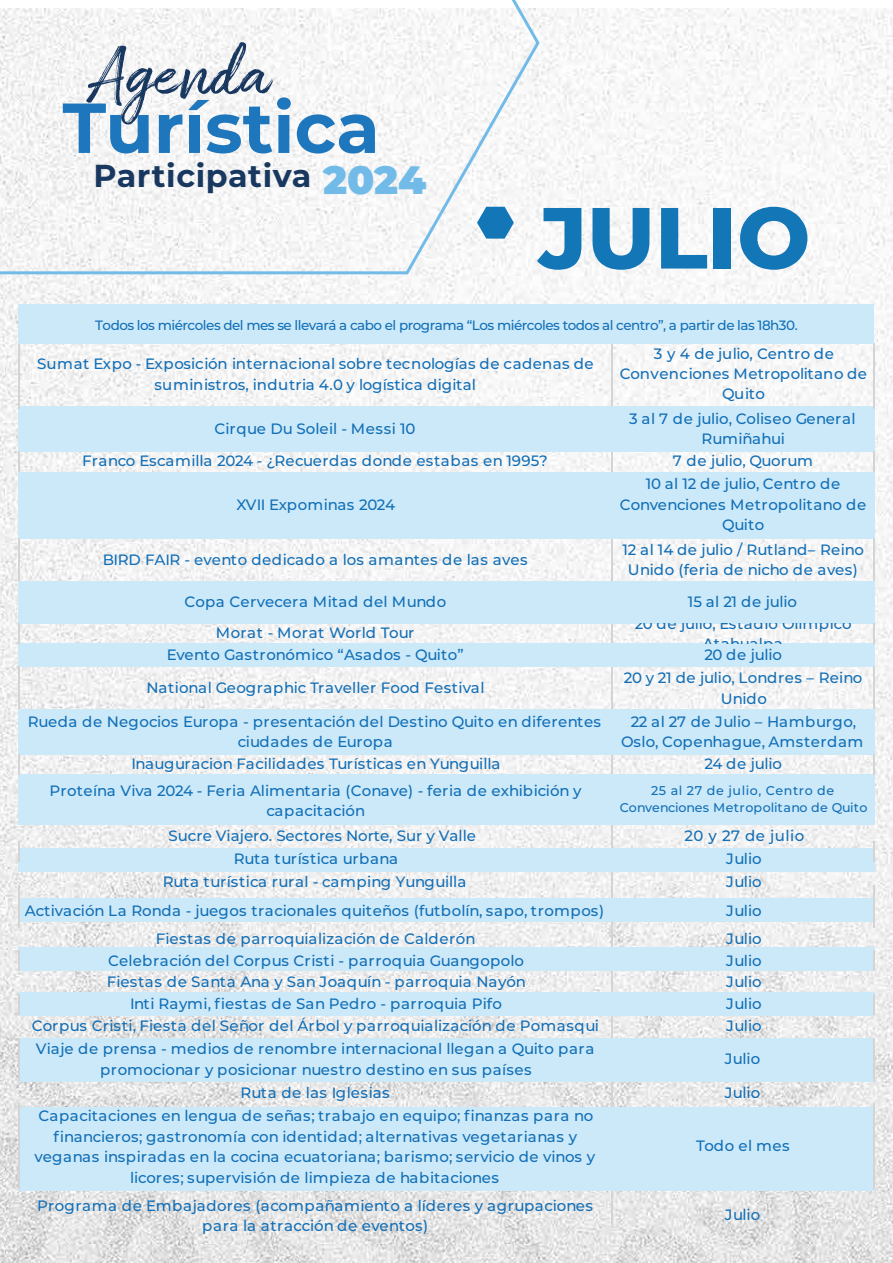
<style>
.page{position:relative;width:893px;height:1263px;background:#fff}
.page>*{position:absolute;margin:0;border:0;box-sizing:border-box;transform-origin:0 0}
.t1{font:800 86.55px "Montserrat";color:#1376b7}
.t2{font:700 31.65px "Montserrat";letter-spacing:.02em;color:#183860}
.t3{font:500 15px/20.4px "Montserrat";letter-spacing:.005em;color:#126fb7;text-align:center}
.t4{font:500 15px/20.4px "Montserrat";letter-spacing:.025em;color:#126fb7;text-align:center}
.t5{font:500 15px/20.4px "Montserrat";letter-spacing:.035em;color:#126fb7;text-align:center}
.t6{font:500 15px/20.4px "Montserrat";letter-spacing:.03em;color:#126fb7;text-align:center}
.t7{font:500 15px "Montserrat";letter-spacing:-.015em;color:#126fb7}
.t8{font:500 13.5px "Montserrat";letter-spacing:-.035em;color:#126fb7}
.t9{font:500 12.75px/17.2px "Montserrat";letter-spacing:.04em;color:#126fb7;text-align:center}
.s1{font-weight:900;font-size:39.45px;color:#72bbe9}
</style>
<div class="page">
<img style="left:0;top:9px;width:893px;height:1254px">
<hr style="left:612px;top:342px;width:1px;height:881px;background:#d4d4d4">
<svg style="left:0;top:0;width:541px;height:276px"></svg>
<svg style="left:477px;top:207px;width:37px;height:32px"></svg>
<svg style="left:63px;top:42px;width:228px;height:111px"></svg>
<svg style="left:297px;top:114px;width:78px;height:39px"></svg>
<div style="left:18px;top:899px;width:857px;height:23px;background:#cbe9f8"></div>
<div style="left:18px;top:947px;width:857px;height:23px;background:#cbe9f8"></div>
<div style="left:18px;top:992px;width:857px;height:23px;background:#cbe9f8"></div>
<div style="left:18px;top:1038px;width:857px;height:43px;background:#cbe9f8"></div>
<div style="left:18px;top:1107px;width:857px;height:84px;background:#cbe9f8"></div>
<div style="left:18px;top:848px;width:857px;height:23px;background:#cbe9f8"></div>
<div style="left:18px;top:406px;width:857px;height:45px;background:#cbe9f8"></div>
<div style="left:18px;top:472px;width:857px;height:67px;background:#cbe9f8"></div>
<div style="left:18px;top:581px;width:857px;height:42px;background:#cbe9f8"></div>
<div style="left:18px;top:644px;width:857px;height:23px;background:#cbe9f8"></div>
<div style="left:18px;top:709px;width:857px;height:45px;background:#cbe9f8"></div>
<div style="left:18px;top:775px;width:857px;height:50px;background:#cbe9f8"></div>
<svg style="left:18px;top:451px;width:1px;height:21px"></svg>
<hr style="left:873px;top:451px;width:2px;height:21px;background:#d4d4d4">
<hr style="left:18px;top:343px;width:1px;height:65px;background:#d4d4d4">
<hr style="left:873px;top:343px;width:2px;height:65px;background:#d4d4d4">
<hr style="left:18px;top:539px;width:1px;height:42px;background:#d4d4d4">
<hr style="left:873px;top:539px;width:2px;height:42px;background:#d4d4d4">
<svg style="left:18px;top:623px;width:1px;height:21px"></svg>
<hr style="left:873px;top:623px;width:2px;height:21px;background:#d4d4d4">
<hr style="left:18px;top:667px;width:1px;height:42px;background:#d4d4d4">
<hr style="left:873px;top:667px;width:2px;height:42px;background:#d4d4d4">
<svg style="left:18px;top:754px;width:1px;height:21px"></svg>
<hr style="left:873px;top:754px;width:2px;height:21px;background:#d4d4d4">
<svg style="left:18px;top:841px;width:1px;height:21px"></svg>
<hr style="left:873px;top:841px;width:2px;height:21px;background:#d4d4d4">
<hr style="left:18px;top:885px;width:1px;height:42px;background:#d4d4d4">
<hr style="left:873px;top:885px;width:2px;height:42px;background:#d4d4d4">
<svg style="left:18px;top:950px;width:1px;height:21px"></svg>
<hr style="left:873px;top:950px;width:2px;height:21px;background:#d4d4d4">
<svg style="left:18px;top:994px;width:1px;height:21px"></svg>
<hr style="left:873px;top:994px;width:2px;height:21px;background:#d4d4d4">
<hr style="left:18px;top:1038px;width:1px;height:42px;background:#d4d4d4">
<hr style="left:873px;top:1038px;width:2px;height:42px;background:#d4d4d4">
<hr style="left:18px;top:1103px;width:1px;height:86px;background:#d4d4d4">
<hr style="left:873px;top:1103px;width:2px;height:86px;background:#d4d4d4">
<div style="left:18px;top:304px;width:855px;height:39px;background:#cbe9f8"></div>
<h2 class="t2" style="left:93px;top:153px;width:334px">Participativa <span class="s1">2024</span></h2>
<h1 class="t1" style="left:539px;top:180px;width:273px">JULIO</h1>
<p class="t8" style="left:95px;top:316px;width:704px">Todos los miércoles del mes se llevará a cabo el programa “Los miércoles todos al centro”, a partir de las 18h30.</p>
<p class="t3" style="left:37px;top:353px;width:558px">Sumat Expo - Exposición internacional sobre tecnologías de cadenas de suministros, indutria 4.0 y logística digital</p>
<p class="t3" style="left:620px;top:342px;width:249px">3 y 4 de julio, Centro de<br>Convenciones Metropolitano de<br>Quito</p>
<p class="t3" style="left:215px;top:417px;width:202px">Cirque Du Soleil - Messi 10</p>
<p class="t3" style="left:629px;top:408px;width:228px">3 al 7 de julio, Coliseo General<br>Rumiñahui</p>
<p class="t3" style="left:82px;top:450px;width:467px">Franco Escamilla 2024 - ¿Recuerdas donde estabas en 1995?</p>
<p class="t3" style="left:673px;top:450px;width:141px">7 de julio, Quorum</p>
<p class="t7" style="left:236px;top:494px;width:160px">XVII Expominas 2024</p>
<p class="t3" style="left:620px;top:473px;width:248px">10 al 12 de julio, Centro de<br>Convenciones Metropolitano de<br>Quito</p>
<p class="t4" style="left:103px;top:548px;width:426px">BIRD FAIR - evento dedicado a los amantes de las aves</p>
<p class="t3" style="left:622px;top:539px;width:243px">12 al 14 de julio / Rutland– Reino<br>Unido (feria de nicho de aves)</p>
<p class="t4" style="left:185px;top:591px;width:263px">Copa Cervecera Mitad del Mundo</p>
<p class="t3" style="left:688px;top:591px;width:111px">15 al 21 de julio</p>
<p class="t3" style="left:216px;top:622px;width:200px">Morat - Morat World Tour</p>
<p class="t3" style="left:635px;top:612px;width:218px">20 de julio, Estadio Olimpico<br>Atahualpa</p>
<p class="t3" style="left:167px;top:644px;width:298px">Evento Gastronómico “Asados - Quito”</p>
<p class="t3" style="left:704px;top:644px;width:79px">20 de julio</p>
<p class="t3" style="left:146px;top:677px;width:340px">National Geographic Traveller Food Festival</p>
<p class="t3" style="left:624px;top:667px;width:240px">20 y 21 de julio, Londres – Reino<br>Unido</p>
<p class="t4" style="left:28px;top:711px;width:575px">Rueda de Negocios Europa - presentación del Destino Quito en diferentes ciudades de Europa</p>
<p class="t6" style="left:621px;top:711px;width:244px">22 al 27 de Julio – Hamburgo,<br>Oslo, Copenhague, Amsterdam</p>
<p class="t3" style="left:131px;top:753px;width:371px">Inauguracion Facilidades Turísticas en Yunguilla</p>
<p class="t3" style="left:704px;top:753px;width:79px">24 de julio</p>
<p class="t3" style="left:50px;top:780px;width:534px">Proteína Viva 2024 - Feria Alimentaria (Conave) - feria de exhibición y capacitación</p>
<p class="t9" style="left:620px;top:781px;width:249px">25 al 27 de julio, Centro de<br>Convenciones Metropolitano de Quito</p>
<p class="t3" style="left:234px;top:848px;width:166px">Ruta turística urbana</p>
<p class="t3" style="left:726px;top:848px;width:37px">Julio</p>
<p class="t6" style="left:684px;top:825px;width:121px">20 y 27 de julio</p>
<p class="t3" style="left:168px;top:825px;width:309px">Sucre Viajero. Sectores Norte, Sur y Valle</p>
<p class="t3" style="left:163px;top:871px;width:305px">Ruta turística rural - camping Yunguilla</p>
<p class="t3" style="left:726px;top:871px;width:37px">Julio</p>
<p class="t3" style="left:25px;top:899px;width:581px">Activación La Ronda - juegos tracionales quiteños (futbolín, sapo, trompos)</p>
<p class="t3" style="left:726px;top:899px;width:37px">Julio</p>
<p class="t4" style="left:156px;top:928px;width:321px">Fiestas de parroquialización de Calderón</p>
<p class="t3" style="left:726px;top:928px;width:37px">Julio</p>
<p class="t4" style="left:108px;top:949px;width:417px">Celebración del Corpus Cristi - parroquia Guangopolo</p>
<p class="t3" style="left:726px;top:949px;width:37px">Julio</p>
<p class="t4" style="left:107px;top:971px;width:421px">Fiestas de Santa Ana y San Joaquín - parroquia Nayón</p>
<p class="t3" style="left:726px;top:971px;width:37px">Julio</p>
<p class="t5" style="left:130px;top:993px;width:373px">Inti Raymi, fiestas de San Pedro - parroquia Pifo</p>
<p class="t3" style="left:726px;top:993px;width:37px">Julio</p>
<p class="t4" style="left:32px;top:1015px;width:569px">Corpus Cristi, Fiesta del Señor del Árbol y parroquialización de Pomasqui</p>
<p class="t3" style="left:726px;top:1015px;width:37px">Julio</p>
<p class="t4" style="left:36px;top:1038px;width:560px">Viaje de prensa - medios de renombre internacional llegan a Quito para promocionar y posicionar nuestro destino en sus países</p>
<p class="t3" style="left:725px;top:1048px;width:37px">Julio</p>
<p class="t4" style="left:240px;top:1082px;width:151px">Ruta de las Iglesias</p>
<p class="t3" style="left:725px;top:1082px;width:37px">Julio</p>
<p class="t4" style="left:35px;top:1105px;width:562px">Capacitaciones en lengua de señas; trabajo en equipo; finanzas para no financieros; gastronomía con identidad; alternativas vegetarianas y veganas inspiradas en la cocina ecuatoriana; barismo; servicio de vinos y licores; supervisión de limpieza de habitaciones</p>
<p class="t4" style="left:696px;top:1135px;width:95px">Todo el mes</p>
<p class="t5" style="left:37px;top:1195px;width:557px">Programa de Embajadores (acompañamiento a líderes y agrupaciones para la atracción de eventos)</p>
<p class="t3" style="left:725px;top:1204px;width:37px">Julio</p>
</div>
